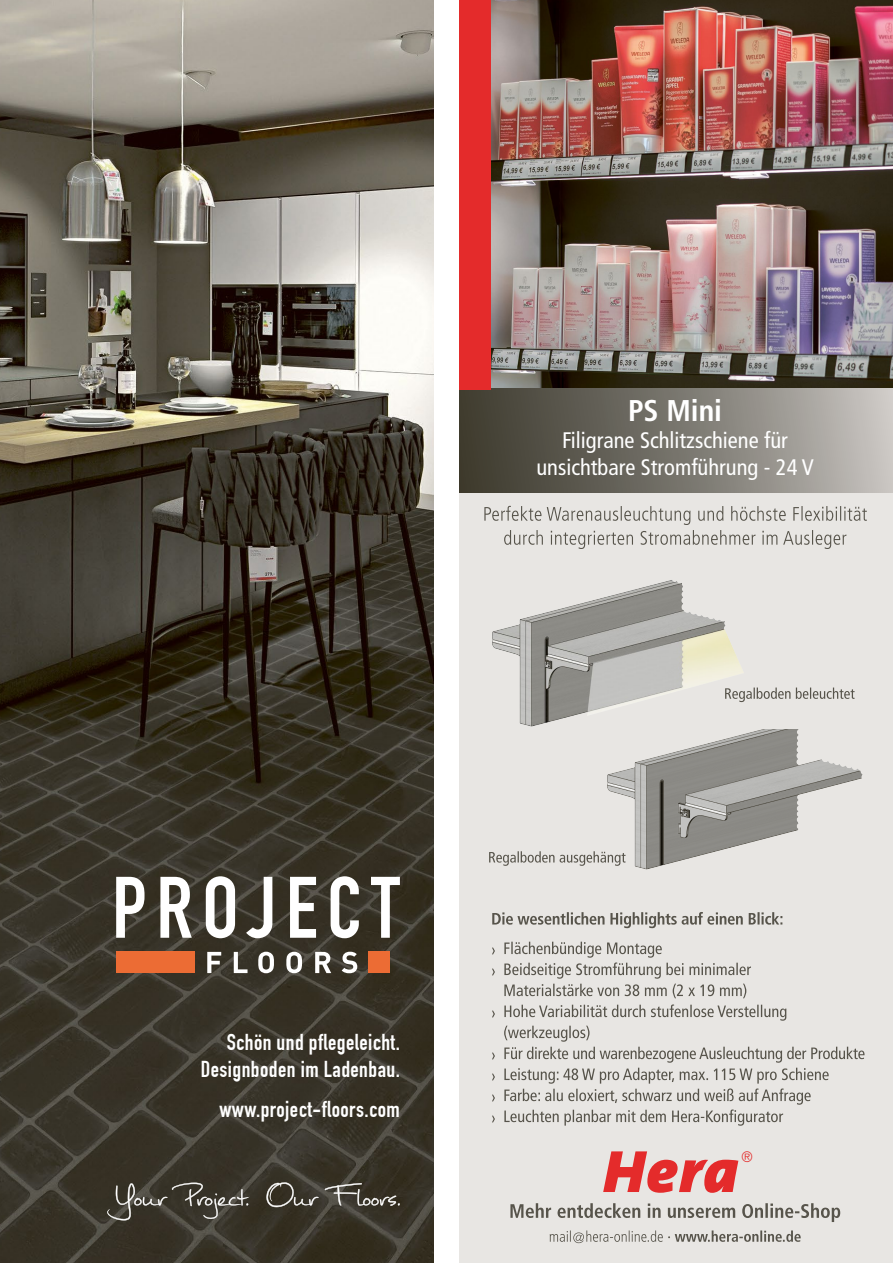
<style>
.page{position:relative;width:893px;height:1263px;background:#fff}
.page>*{position:absolute;margin:0;border:0;box-sizing:border-box;transform-origin:0 0}
.t1{font:700 condensed 30px "Frutiger LT Std";color:#fff}
.t2{font:22.5px/27px "DIN Engschrift";letter-spacing:.02em;color:#fff;text-align:right}
.t3{font:condensed 22.5px/27px "Frutiger LT Std";color:#fff;text-align:center}
.t4{font:300 condensed 14.1px "Futura";color:#e42b2b}
</style>
<div class="page">
<img style="left:0;top:0;width:434px;height:1263px">
<svg style="left:107px;top:1182px;width:143px;height:38px;background:#4f4c43"></svg>
<svg style="left:266px;top:1182px;width:53px;height:25px"></svg>
<svg style="left:325px;top:1183px;width:75px;height:23px;background:#5a554c"></svg>
<div style="left:369px;top:952px;width:21px;height:21px;background:#ec6c34"></div>
<svg style="left:116px;top:877px;width:29px;height:61px"></svg>
<svg style="left:160px;top:877px;width:32px;height:61px"></svg>
<svg style="left:206px;top:876px;width:29px;height:62px"></svg>
<svg style="left:246px;top:877px;width:26px;height:61px"></svg>
<svg style="left:290px;top:877px;width:26px;height:61px"></svg>
<svg style="left:331px;top:876px;width:28px;height:62px"></svg>
<svg style="left:371px;top:877px;width:29px;height:61px"></svg>
<div style="left:116px;top:952px;width:79px;height:21px;background:#ec6c34"></div>
<svg style="left:207px;top:952px;width:14px;height:21px"></svg>
<svg style="left:234px;top:952px;width:14px;height:21px"></svg>
<svg style="left:258px;top:952px;width:16px;height:21px"></svg>
<svg style="left:286px;top:952px;width:16px;height:21px"></svg>
<svg style="left:315px;top:952px;width:16px;height:21px"></svg>
<svg style="left:342px;top:952px;width:15px;height:21px"></svg>
<div style="left:459px;top:394px;width:434px;height:869px;background:#e8e6e3"></div>
<div style="left:459px;top:387px;width:434px;height:105px;background:linear-gradient(to right,#373327,#c3c0bc)"></div>
<img style="left:491px;top:0;width:402px;height:388px">
<img style="left:492px;top:580px;width:251px;height:147px">
<img style="left:607px;top:730px;width:256px;height:140px">
<svg style="left:725px;top:687px;width:130px;height:15px"></svg>
<svg style="left:489px;top:851px;width:137px;height:15px"></svg>
<svg style="left:492px;top:1004px;width:372px;height:122px"></svg>
<svg style="left:492px;top:942px;width:259px;height:56px"></svg>
<svg style="left:492px;top:912px;width:290px;height:16px"></svg>
<svg style="left:484px;top:506px;width:383px;height:43px"></svg>
<div style="left:459px;top:0;width:32px;height:389px;background:#e42b2b"></div>
<svg style="left:603px;top:1151px;width:135px;height:42px"></svg>
<svg style="left:550px;top:1230px;width:251px;height:13px"></svg>
<svg style="left:510px;top:1203px;width:330px;height:19px"></svg>
<img style="left:0;top:194px;width:30px;height:409px">
<h1 class="t1" style="left:628px;top:392px;width:95px">PS Mini</h1>
<p class="t3" style="left:536px;top:426px;width:279px">Filigrane Schlitzschiene für unsichtbare Stromführung - 24 V</p>
<p class="t2" style="left:201px;top:1029px;width:201px">Schön und pflegeleicht.<br>Designboden im Ladenbau.</p>
<p class="t2" style="left:219px;top:1095px;width:182px">www.project-floors.com</p>
<p class="t4" style="left:742px;top:1148px;width:13px">®</p>
</div>
